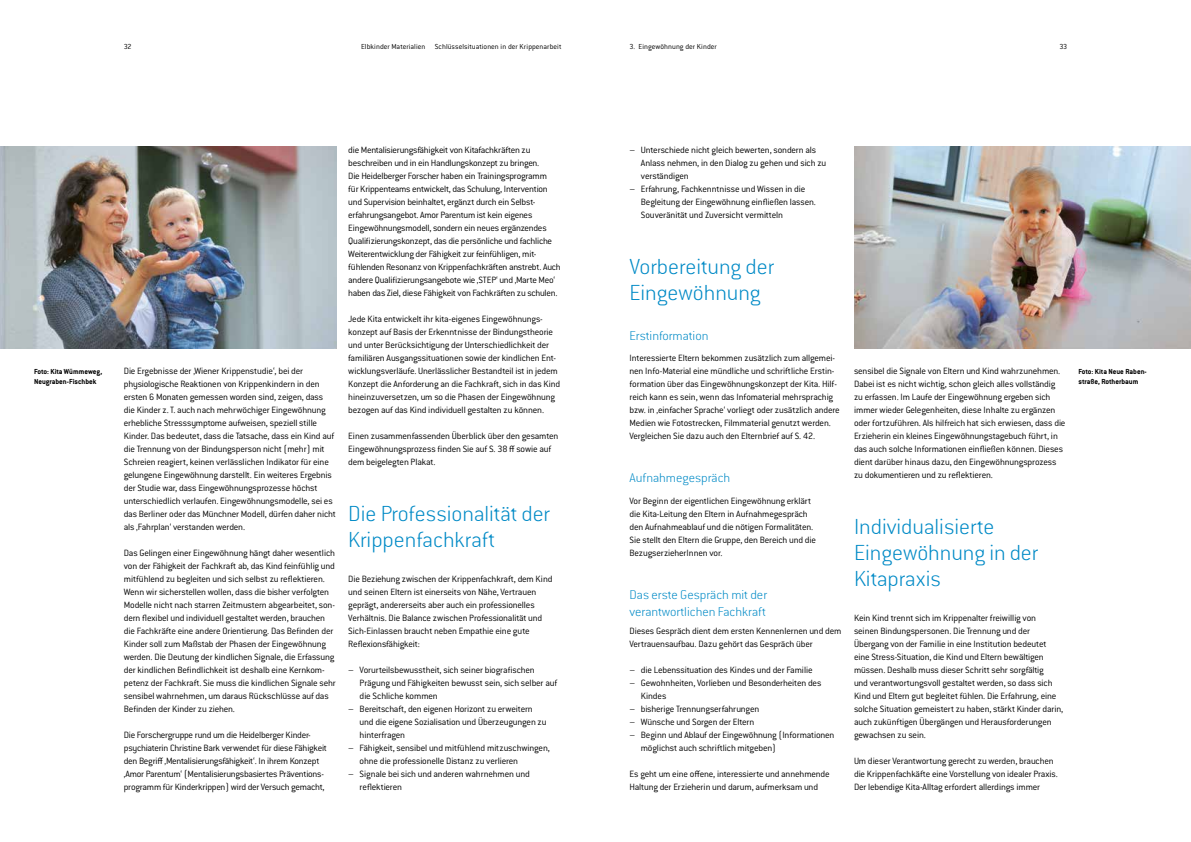
<style>
.page{position:relative;width:1191px;height:842px;background:#fff}
.page>*{position:absolute;margin:0;border:0;box-sizing:border-box;transform-origin:0 0}
.t1{font:300 expanded 24px/26px "Conduit For Elbkinder";color:#018ac6}
.t2{font:300 expanded 14px/17.2px "Conduit For Elbkinder";color:#018ac6}
.t3{font:300 10px/13px "Conduit For Elbkinder";letter-spacing:-.015em;color:#000}
.t4{font:300 8px "Conduit For Elbkinder";letter-spacing:.005em;color:#000}
.t5{font:700 8px/9.8px "Conduit For Elbkinder";color:#000}
</style>
<div class="page">
<img style="left:0;top:146px;width:337px;height:202px">
<img style="left:854px;top:146px;width:337px;height:202px">
<p class="t4" style="left:124px;top:42px;width:9px">32</p>
<p class="t4" style="left:361px;top:42px;width:202px">Elbkinder Materialien Schlüsselsituationen in der Krippenarbeit</p>
<p class="t4" style="left:629px;top:42px;width:89px">3. Eingewöhnung der Kinder</p>
<p class="t4" style="left:1059px;top:42px;width:9px">33</p>
<p class="t3" style="left:348px;top:143px;width:214px">die Mentalisierungsfähigkeit von Kitafachkräften zu beschreiben und in ein Handlungskonzept zu bringen.<br>Die Heidelberger Forscher haben ein Trainingsprogramm<br>für Krippenteams entwickelt, das Schulung, Intervention und Supervision beinhaltet, ergänzt durch ein Selbst&shy;erfahrungsangebot. Amor Parentum ist kein eigenes Eingewöhnungsmodell, sondern ein neues ergänzendes Qualifizierungskonzept, das die persönliche und fachliche Weiterentwicklung der Fähigkeit zur feinfühligen, mit&shy;fühlenden Resonanz von Krippenfachkräften anstrebt. Auch andere Qualifizierungsangebote wie ‚STEP‘ und ‚Marte Meo‘ haben das Ziel, diese Fähigkeit von Fachkräften zu schulen.</p>
<p class="t3" style="left:348px;top:312px;width:213px">Jede Kita entwickelt ihr kita-eigenes Eingewöhnungs&shy;konzept auf Basis der Erkenntnisse der Bindungstheorie und unter Berücksichtigung der Unterschiedlichkeit der familiären Ausgangssituationen sowie der kindlichen Ent&shy;wicklungsverläufe. Unerlässlicher Bestandteil ist in jedem Konzept die Anforderung an die Fachkraft, sich in das Kind hineinzuversetzen, um so die Phasen der Eingewöhnung bezogen auf das Kind individuell gestalten zu können.</p>
<p class="t3" style="left:348px;top:429px;width:212px">Einen zusammenfassenden Überblick über den gesamten<br>Eingewöhnungsprozess finden Sie auf S. 38 ff sowie auf dem beigelegten Plakat.</p>
<h1 class="t1" style="left:348px;top:501px;width:203px">Die Professionalität der<br>Krippenfachkraft</h1>
<p class="t3" style="left:348px;top:572px;width:206px">Die Beziehung zwischen der Krippenfachkraft, dem Kind und seinen Eltern ist einerseits von Nähe, Vertrauen geprägt, andererseits aber auch ein professionelles Verhältnis. Die Balance zwischen Professionalität und Sich-Einlassen braucht neben Empathie eine gute Reflexionsfähigkeit:</p>
<p class="t3" style="left:360px;top:663px;width:199px;text-indent:-11px">– Vorurteilsbewusstheit, sich seiner biografischen<br>Prägung und Fähigkeiten bewusst sein, sich selber auf die Schliche kommen</p>
<p class="t3" style="left:360px;top:702px;width:188px;text-indent:-11px">– Bereitschaft, den eigenen Horizont zu erweitern und die eigene Sozialisation und Überzeugungen zu hinterfragen</p>
<p class="t3" style="left:360px;top:741px;width:192px;text-indent:-11px">– Fähigkeit, sensibel und mitfühlend mitzuschwingen, ohne die professionelle Distanz zu verlieren</p>
<p class="t3" style="left:360px;top:767px;width:172px;text-indent:-11px">– Signale bei sich und anderen wahrnehmen und reflektieren</p>
<p class="t3" style="left:641px;top:143px;width:187px;text-indent:-11px">– Unterschiede nicht gleich bewerten, sondern als<br>Anlass nehmen, in den Dialog zu gehen und sich zu verständigen</p>
<p class="t3" style="left:641px;top:182px;width:177px;text-indent:-11px">– Erfahrung, Fachkenntnisse und Wissen in die<br>Begleitung der Eingewöhnung einfließen lassen.<br>Souveränität und Zuversicht vermitteln</p>
<h1 class="t1" style="left:629px;top:254px;width:146px">Vorbereitung der<br>Eingewöhnung</h1>
<h2 class="t2" style="left:629px;top:328px;width:80px">Erstinformation</h2>
<p class="t3" style="left:629px;top:351px;width:212px">Interessierte Eltern bekommen zusätzlich zum allgemei&shy;nen Info-Material eine mündliche und schriftliche Erstin&shy;formation über das Eingewöhnungskonzept der Kita. Hilf&shy;reich kann es sein, wenn das Infomaterial mehrsprachig bzw. in ‚einfacher Sprache‘ vorliegt oder zusätzlich andere Medien wie Fotostrecken, Filmmaterial genutzt werden.<br>Vergleichen Sie dazu auch den Elternbrief auf S. 42.</p>
<h2 class="t2" style="left:629px;top:469px;width:102px">Aufnahmegespräch</h2>
<p class="t3" style="left:629px;top:494px;width:188px">Vor Beginn der eigentlichen Eingewöhnung erklärt die Kita-Leitung den Eltern in Aufnahmegespräch den Aufnahmeablauf und die nötigen Formalitäten.<br>Sie stellt den Eltern die Gruppe, den Bereich und die BezugserzieherInnen vor.</p>
<h2 class="t2" style="left:629px;top:586px;width:139px">Das erste Gespräch mit der verantwortlichen Fachkraft</h2>
<p class="t3" style="left:629px;top:624px;width:213px">Dieses Gespräch dient dem ersten Kennenlernen und dem<br>Vertrauensaufbau. Dazu gehört das Gespräch über</p>
<p class="t3" style="left:629px;top:663px;width:185px">– die Lebenssituation des Kindes und der Familie</p>
<p class="t3" style="left:641px;top:676px;width:182px;text-indent:-11px">– Gewohnheiten, Vorlieben und Besonderheiten des<br>Kindes</p>
<p class="t3" style="left:629px;top:702px;width:131px">– bisherige Trennungserfahrungen</p>
<p class="t3" style="left:629px;top:715px;width:126px">– Wünsche und Sorgen der Eltern</p>
<p class="t3" style="left:641px;top:728px;width:195px;text-indent:-11px">– Beginn und Ablauf der Eingewöhnung (Informationen möglichst auch schriftlich mitgeben)</p>
<p class="t3" style="left:629px;top:767px;width:202px">Es geht um eine offene, interessierte und annehmende<br>Haltung der Erzieherin und darum, aufmerksam und</p>
<p class="t3" style="left:124px;top:364px;width:214px">Die Ergebnisse der ‚Wiener Krippenstudie‘, bei der physiologische Reaktionen von Krippenkindern in den ersten 6 Monaten gemessen worden sind, zeigen, dass die Kinder z.T. auch nach mehrwöchiger Eingewöhnung erhebliche Stresssymptome aufweisen, speziell stille Kinder. Das bedeutet, dass die Tatsache, dass ein Kind auf die Trennung von der Bindungsperson nicht (mehr) mit Schreien reagiert, keinen verlässlichen Indikator für eine gelungene Eingewöhnung darstellt. Ein weiteres Ergebnis der Studie war, dass Eingewöhnungsprozesse höchst unterschiedlich verlaufen. Eingewöhnungsmodelle, sei es das Berliner oder das Münchner Modell, dürfen daher nicht als ‚Fahrplan‘ verstanden werden.</p>
<p class="t3" style="left:124px;top:546px;width:214px">Das Gelingen einer Eingewöhnung hängt daher wesentlich von der Fähigkeit der Fachkraft ab, das Kind feinfühlig und mitfühlend zu begleiten und sich selbst zu reflektieren.<br>Wenn wir sicherstellen wollen, dass die bisher verfolgten Modelle nicht nach starren Zeitmustern abgearbeitet, son&shy;dern flexibel und individuell gestaltet werden, brauchen die Fachkräfte eine andere Orientierung. Das Befinden der Kinder soll zum Maßstab der Phasen der Eingewöhnung werden. Die Deutung der kindlichen Signale, die Erfassung der kindlichen Befindlichkeit ist deshalb eine Kernkom&shy;petenz der Fachkraft. Sie muss die kindlichen Signale sehr sensibel wahrnehmen, um daraus Rückschlüsse auf das Befinden der Kinder zu ziehen.</p>
<p class="t3" style="left:124px;top:728px;width:205px">Die Forschergruppe rund um die Heidelberger Kinder&shy;psychiaterin Christine Bark verwendet für diese Fähigkeit den Begriff ‚Mentalisierungsfähigkeit‘. In ihrem Konzept ‚Amor Parentum‘ (Mentalisierungsbasiertes Präventions&shy;programm für Kinderkrippen) wird der Versuch gemacht,</p>
<p class="t3" style="left:854px;top:364px;width:213px">sensibel die Signale von Eltern und Kind wahrzunehmen.<br>Dabei ist es nicht wichtig, schon gleich alles vollständig zu erfassen. Im Laufe der Eingewöhnung ergeben sich immer wieder Gelegenheiten, diese Inhalte zu ergänzen oder fortzuführen. Als hilfreich hat sich erwiesen, dass die Erzieherin ein kleines Eingewöhnungstagebuch führt, in das auch solche Informationen einfließen können. Dieses dient darüber hinaus dazu, den Eingewöhnungsprozess zu dokumentieren und zu reflektieren.</p>
<p class="t5" style="left:34px;top:367px;width:70px">Foto: Kita Wümmeweg,<br>Neugraben-Fischbek</p>
<p class="t5" style="left:1078px;top:367px;width:69px">Foto: Kita Neue Raben&shy;straße, Rotherbaum</p>
<h1 class="t1" style="left:854px;top:514px;width:186px">Individualisierte<br>Eingewöhnung in der<br>Kitapraxis</h1>
<p class="t3" style="left:854px;top:611px;width:211px">Kein Kind trennt sich im Krippenalter freiwillig von<br>seinen Bindungspersonen. Die Trennung und der Übergang von der Familie in eine Institution bedeutet eine Stress-Situation, die Kind und Eltern bewältigen müssen. Deshalb muss dieser Schritt sehr sorgfältig<br>und verantwortungsvoll gestaltet werden, so dass sich Kind und Eltern gut begleitet fühlen. Die Erfahrung, eine solche Situation gemeistert zu haben, stärkt Kinder darin, auch zukünftigen Übergängen und Herausforderungen gewachsen zu sein.</p>
<p class="t3" style="left:854px;top:754px;width:205px">Um dieser Verantwortung gerecht zu werden, brauchen die Krippenfachkäfte eine Vorstellung von idealer Praxis.<br>Der lebendige Kita-Alltag erfordert allerdings immer</p>
</div>
